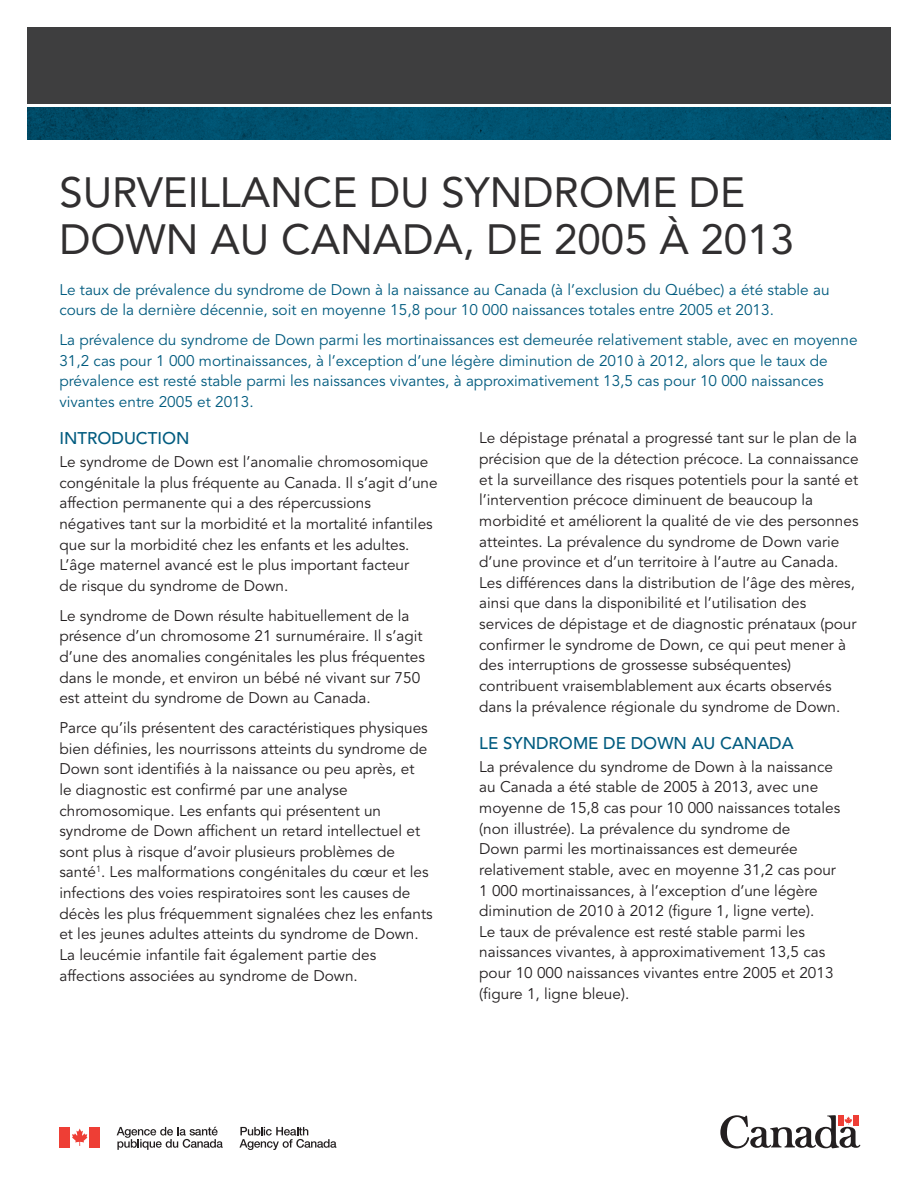
<style>
.page{position:relative;width:918px;height:1188px;background:#fff}
.page>*{position:absolute;margin:0;border:0;box-sizing:border-box;transform-origin:0 0}
.t1{font:42px/46.5px "Avenir LT Std";color:#312f30}
.Heading_1{font:500 16.8px "Avenir LT Std";color:#005b7f}
.BODY{font:15.3px/20.7px "Avenir LT Std";color:#231f20}
.BODY-2{font:15.3px/20.7px "Avenir LT Std";color:#005b7f}
</style>
<div class="page">
<svg style="left:720px;top:1115px;width:141px;height:34px"></svg>
<img style="left:27px;top:107px;width:864px;height:33px">
<div style="left:27px;top:27px;width:864px;height:76px;background:#3e3e3f"></div>
<div style="left:59px;top:1127px;width:10px;height:20px;background:#ee3e35"></div>
<svg style="left:72px;top:1129px;width:16px;height:17px"></svg>
<div style="left:90px;top:1127px;width:10px;height:20px;background:#ee3e35"></div>
<svg style="left:239px;top:1127px;width:97px;height:23px"></svg>
<svg style="left:117px;top:1127px;width:106px;height:23px"></svg>
<p class="t1" style="left:59px;top:170px;width:736px">SURVEILLANCE DU SYNDROME DE<br>DOWN AU CANADA, DE 2005 À 2013</p>
<p class="BODY-2" style="left:59px;top:279px;width:772px">Le taux de prévalence du syndrome de Down à la naissance au Canada (à l’exclusion du Québec) a été stable au cours de la dernière décennie, soit en moyenne 15,8 pour 10 000 naissances totales entre 2005 et 2013.</p>
<p class="BODY-2" style="left:59px;top:330px;width:800px">La prévalence du syndrome de Down parmi les mortinaissances est demeurée relativement stable, avec en moyenne 31,2 cas pour 1 000 mortinaissances, à l’exception d’une légère diminution de 2010 à 2012, alors que le taux de prévalence est resté stable parmi les naissances vivantes, à approximativement 13,5 cas pour 10 000 naissances vivantes entre 2005 et 2013.</p>
<h2 class="Heading_1" style="left:59px;top:428px;width:132px">INTRODUCTION</h2>
<p class="BODY" style="left:59px;top:452px;width:380px">Le syndrome de Down est l’anomalie chromosomique congénitale la plus fréquente au Canada. Il s’agit d’une affection permanente qui a des répercussions négatives tant sur la morbidité et la mortalité infantiles que sur la morbidité chez les enfants et les adultes.<br>L’âge maternel avancé est le plus important facteur<br>de risque du syndrome de Down.</p>
<p class="BODY" style="left:59px;top:606px;width:367px">Le syndrome de Down résulte habituellement de la présence d’un chromosome 21 surnuméraire. Il s’agit d’une des anomalies congénitales les plus fréquentes dans le monde, et environ un bébé né vivant sur 750 est atteint du syndrome de Down au Canada.</p>
<p class="BODY" style="left:59px;top:718px;width:375px">Parce qu’ils présentent des caractéristiques physiques bien définies, les nourrissons atteints du syndrome de Down sont identifiés à la naissance ou peu après, et<br>le diagnostic est confirmé par une analyse chromosomique. Les enfants qui présentent un syndrome de Down affichent un retard intellectuel et sont plus à risque d’avoir plusieurs problèmes de santé<sup>1</sup>. Les malformations congénitales du cœur et les infections des voies respiratoires sont les causes de décès les plus fréquemment signalées chez les enfants et les jeunes adultes atteints du syndrome de Down.<br>La leucémie infantile fait également partie des affections associées au syndrome de Down.</p>
<p class="BODY" style="left:479px;top:428px;width:381px">Le dépistage prénatal a progressé tant sur le plan de la précision que de la détection précoce. La connaissance et la surveillance des risques potentiels pour la santé et l’intervention précoce diminuent de beaucoup la morbidité et améliorent la qualité de vie des personnes atteintes. La prévalence du syndrome de Down varie d’une province et d’un territoire à l’autre au Canada.<br>Les différences dans la distribution de l’âge des mères, ainsi que dans la disponibilité et l’utilisation des services de dépistage et de diagnostic prénataux (pour confirmer le syndrome de Down, ce qui peut mener à des interruptions de grossesse subséquentes) contribuent vraisemblablement aux écarts observés dans la prévalence régionale du syndrome de Down.</p>
<h2 class="Heading_1" style="left:479px;top:733px;width:316px">LE SYNDROME DE DOWN AU CANADA</h2>
<p class="BODY" style="left:479px;top:757px;width:363px">La prévalence du syndrome de Down à la naissance au Canada a été stable de 2005 à 2013, avec une moyenne de 15,8 cas pour 10 000 naissances totales (non illustrée). La prévalence du syndrome de<br>Down parmi les mortinaissances est demeurée relativement stable, avec en moyenne 31,2 cas pour 1 000 mortinaissances, à l’exception d’une légère diminution de 2010 à 2012 (figure 1, ligne verte).<br>Le taux de prévalence est resté stable parmi les naissances vivantes, à approximativement 13,5 cas pour 10 000 naissances vivantes entre 2005 et 2013 (figure 1, ligne bleue).</p>
</div>
